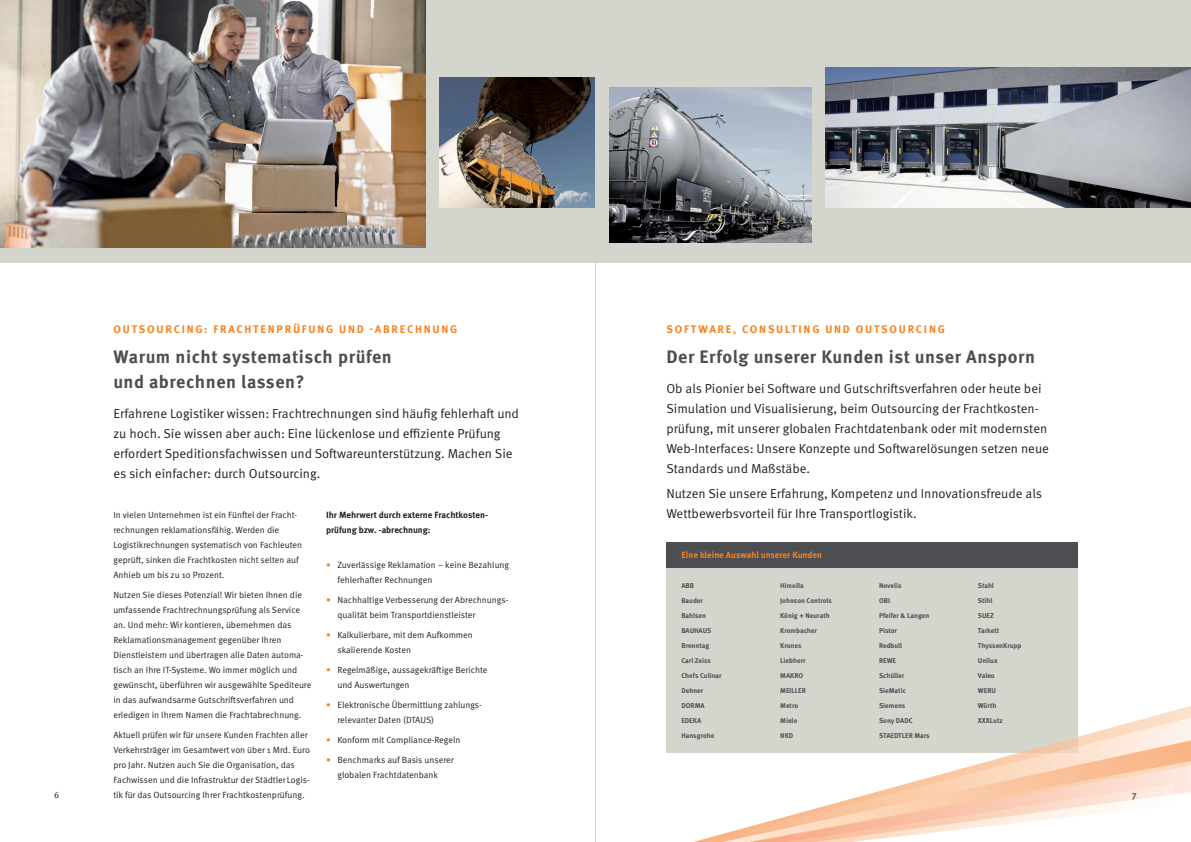
<style>
.page{position:relative;width:1191px;height:842px;background:#fff}
.page>*{position:absolute;margin:0;border:0;box-sizing:border-box;transform-origin:0 0}
.t1{font:700 18px/25px "Meta Pro";letter-spacing:.03em;color:#4c4e52}
.t2{font:13px/20px "Meta Pro Norm";letter-spacing:-.005em;color:#231f20}
.t3{font:700 11px "Meta Pro";letter-spacing:.16em;color:#f58220}
.t4{font:9px/15px "Meta Pro Norm";letter-spacing:-.005em;color:#231f20}
.t5{font:700 9px/15px "Meta Pro";letter-spacing:-.005em;color:#231f20}
.t6{font:700 9px "Meta Pro";letter-spacing:-.005em;color:#f58220}
.t7{font:700 7px/15px "Meta Pro";color:#4c4e52}
.s1{color:#f58220}
</style>
<div class="page">
<div style="left:0;top:0;width:595px;height:263px;background:#d4d6ce"></div>
<div style="left:595px;top:0;width:596px;height:263px;background:#d4d6ce"></div>
<div style="left:666px;top:548px;width:411px;height:205px;background:#d4d6ce"></div>
<div style="left:666px;top:543px;width:411px;height:25px;background:#4c4e52"></div>
<img style="left:0;top:0;width:425px;height:248px">
<svg style="left:825px;top:68px;width:366px;height:140px"></svg>
<img style="left:439px;top:78px;width:156px;height:130px">
<svg style="left:609px;top:88px;width:202px;height:155px"></svg>
<svg style="left:694px;top:706px;width:497px;height:136px"></svg>
<hr style="left:595px;top:0;width:1px;height:842px;background:#d1d2d4">
<p class="t4" style="left:54px;top:786px;width:7px">6</p>
<p class="t3" style="left:113px;top:320px;width:345px">OUTSOURCING: FRACHTENPRÜFUNG UND -ABRECHNUNG</p>
<h1 class="t1" style="left:113px;top:343px;width:280px">Warum nicht systematisch prüfen und abrechnen lassen?</h1>
<p class="t2" style="left:113px;top:402px;width:407px">Erfahrene Logistiker wissen: Frachtrechnungen sind häufig fehlerhaft und zu hoch. Sie wissen aber auch: Eine lückenlose und effiziente Prüfung erfordert Speditionsfachwissen und Softwareunterstützung. Machen Sie es sich einfacher: durch Outsourcing.</p>
<p class="t4" style="left:113px;top:506px;width:190px">In vielen Unternehmen ist ein Fünftel der Fracht&shy;rechnungen reklamationsfähig. Werden die Logistikrechnungen systematisch von Fachleuten geprüft, sinken die Frachtkosten nicht selten auf Anhieb um bis zu 10 Prozent.</p>
<p class="t4" style="left:113px;top:586px;width:199px">Nutzen Sie dieses Potenzial! Wir bieten Ihnen die umfassende Frachtrechnungsprüfung als Service an. Und mehr: Wir kontieren, übernehmen das Reklamationsmanagement gegenüber Ihren Dienstleistern und übertragen alle Daten automa&shy;tisch an Ihre IT-Systeme. Wo immer möglich und gewünscht, überführen wir ausgewählte Spediteure in das aufwandsarme Gutschriftsverfahren und erledigen in Ihrem Namen die Frachtabrechnung.</p>
<p class="t4" style="left:113px;top:726px;width:198px">Aktuell prüfen wir für unsere Kunden Frachten aller Verkehrsträger im Gesamtwert von über 1 Mrd. Euro pro Jahr. Nutzen auch Sie die Organisation, das Fachwissen und die Infrastruktur der Städtler Logis&shy;tik für das Outsourcing Ihrer Frachtkostenprüfung.</p>
<p class="t5" style="left:326px;top:506px;width:163px">Ihr Mehrwert durch externe Frachtkosten&shy;prüfung bzw. -abrechnung:</p>
<p class="t4" style="left:337px;top:556px;width:173px;text-indent:-11px"><span class="s1">•</span> Zuverlässige Reklamation – keine Bezahlung fehlerhafter Rechnungen</p>
<p class="t4" style="left:337px;top:591px;width:172px;text-indent:-11px"><span class="s1">•</span> Nachhaltige Verbesserung der Abrechnungs&shy;qualität beim Transportdienstleister</p>
<p class="t4" style="left:337px;top:626px;width:137px;text-indent:-11px"><span class="s1">•</span> Kalkulierbare, mit dem Aufkommen skalierende Kosten</p>
<p class="t4" style="left:337px;top:661px;width:152px;text-indent:-11px"><span class="s1">•</span> Regelmäßige, aussagekräftige Berichte und Auswertungen</p>
<p class="t4" style="left:337px;top:696px;width:144px;text-indent:-11px"><span class="s1">•</span> Elektronische Übermittlung zahlungs--- relevanter Daten (DTAUS)</p>
<p class="t4" style="left:326px;top:731px;width:136px"><span class="s1">•</span> Konform mit Compliance-Regeln</p>
<p class="t4" style="left:326px;top:751px;width:129px;text-align:center"><span class="s1">•</span> Benchmarks auf Basis unserer globalen Frachtdatenbank</p>
<p class="t3" style="left:666px;top:320px;width:280px">SOFTWARE, CONSULTING UND OUTSOURCING</p>
<h1 class="t1" style="left:666px;top:343px;width:370px">Der Erfolg unserer Kunden ist unser Ansporn</h1>
<p class="t2" style="left:666px;top:377px;width:384px">Ob als Pionier bei Software und Gutschriftsverfahren oder heute bei Simulation und Visualisierung, beim Outsourcing der Frachtkosten&shy;prüfung, mit unserer globalen Frachtdatenbank oder mit modernsten Web-Interfaces: Unsere Konzepte und Softwarelösungen setzen neue Standards und Maßstäbe.</p>
<h2 class="t2" style="left:666px;top:482px;width:377px">Nutzen Sie unsere Erfahrung, Kompetenz und Innovationsfreude als<br>Wettbewerbsvorteil für Ihre Transportlogistik.</h2>
<p class="t6" style="left:681px;top:547px;width:142px">Eine kleine Auswahl unserer Kunden</p>
<p class="t7" style="left:681px;top:577px;width:42px">ABB<br>Bauder<br>Bahlsen<br>BAUHAUS<br>Brenntag<br>Carl Zeiss<br>Chefs Culinar<br>Dehner<br>DORMA<br>EDEKA<br>Hansgrohe</p>
<p class="t7" style="left:780px;top:577px;width:53px">Himolla<br>Johnson Controls<br>König + Neurath<br>Krombacher<br>Krones<br>Liebherr<br>MAKRO<br>MEILLER<br>Metro<br>Miele<br>NKD</p>
<p class="t7" style="left:879px;top:577px;width:52px">Novelis<br>OBI<br>Pfeifer &amp; Langen<br>Pistor<br>Redbull<br>REWE<br>Schüller<br>SieMatic<br>Siemens<br>Sony DADC<br>STAEDTLER Mars</p>
<p class="t7" style="left:978px;top:577px;width:45px">Stahl<br>Stihl<br>SUEZ<br>Tarkett<br>ThyssenKrupp<br>Unilux<br>Valeo<br>WERU<br>Würth<br>XXXLutz</p>
<p class="t4" style="left:1132px;top:786px;width:6px">7</p>
</div>
